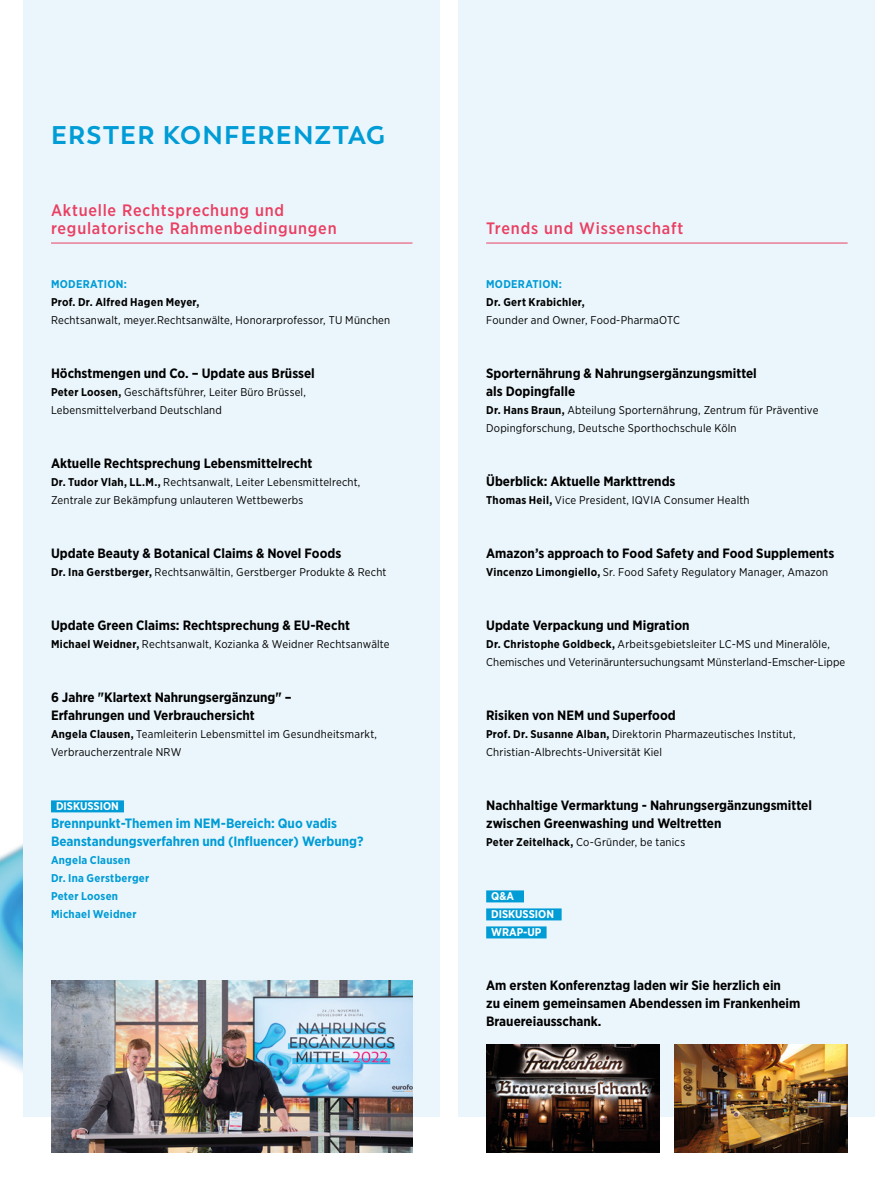
<style>
.page{position:relative;width:893px;height:1191px;background:#fff}
.page>*{position:absolute;margin:0;border:0;box-sizing:border-box;transform-origin:0 0}
.t1{font:700 25.5px "Trenda";letter-spacing:.05em;color:#009cd6}
.t2{font:500 16.5px/18px "Gotham Narrow";letter-spacing:.045em;color:#e93f62}
.t3{font:700 13.5px/18px "Gotham Narrow";color:#000}
.t4{font:700 13.5px/18px "Gotham Narrow";color:#009cd6}
.t5{font:11.25px/18px "Gotham Narrow";letter-spacing:.015em;color:#000}
.t6{font:700 11.25px/18px "Gotham Narrow";letter-spacing:.02em;color:#009cd6}
.t7{font:700 11.25px "Gotham Narrow";letter-spacing:.02em;color:#000}
.t8{font:700 11.25px/18px "Gotham Narrow";color:#fff}
.s1{font-weight:700}
</style>
<div class="page">
<img style="left:0;top:843px;width:27px;height:274px">
<div style="left:23px;top:0;width:417px;height:1116px;background:#ebf6fc"></div>
<div style="left:459px;top:0;width:416px;height:1116px;background:#ebf6fc"></div>
<img style="left:486px;top:1044px;width:174px;height:108px">
<img style="left:674px;top:1044px;width:174px;height:108px">
<hr style="left:51px;top:243px;width:361px;height:1px;background:#e93f62">
<div style="left:51px;top:800px;width:73px;height:12px;background:#009cd6"></div>
<hr style="left:486px;top:243px;width:362px;height:1px;background:#e93f62">
<div style="left:486px;top:890px;width:38px;height:12px;background:#009cd6"></div>
<div style="left:486px;top:908px;width:76px;height:12px;background:#009cd6"></div>
<div style="left:486px;top:926px;width:61px;height:12px;background:#009cd6"></div>
<img style="left:51px;top:981px;width:361px;height:171px">
<h1 class="t1" style="left:51px;top:119px;width:336px">ERSTER KONFERENZTAG</h1>
<h2 class="t2" style="left:51px;top:201px;width:287px">Aktuelle Rechtsprechung und regulatorische Rahmenbedingungen</h2>
<p class="t6" style="left:51px;top:275px;width:77px">MODERATION:</p>
<p class="t7" style="left:51px;top:295px;width:150px">Prof. Dr. Alfred Hagen Meyer,</p>
<p class="t5" style="left:51px;top:311px;width:341px">Rechtsanwalt, meyer.Rechtsanwälte, Honorarprofessor, TU München</p>
<p class="t3" style="left:51px;top:364px;width:265px">Höchstmengen und Co. – Update aus Brüssel</p>
<p class="t5" style="left:51px;top:383px;width:256px"><span class="s1">Peter Loosen,</span> Geschäftsführer, Leiter Büro Brüssel,<br>Lebensmittelverband Deutschland</p>
<p class="t3" style="left:51px;top:454px;width:263px">Aktuelle Rechtsprechung Lebensmittelrecht</p>
<p class="t5" style="left:51px;top:473px;width:311px"><span class="s1">Dr. Tudor Vlah, LL.M.,</span> Rechtsanwalt, Leiter Lebensmittelrecht,<br>Zentrale zur Bekämpfung unlauteren Wettbewerbs</p>
<p class="t3" style="left:51px;top:544px;width:292px">Update Beauty &amp; Botanical Claims &amp; Novel Foods</p>
<p class="t5" style="left:51px;top:563px;width:337px"><span class="s1">Dr. Ina Gerstberger,</span> Rechtsanwältin, Gerstberger Produkte &amp; Recht</p>
<p class="t3" style="left:51px;top:616px;width:300px">Update Green Claims: Rechtsprechung &amp; EU-Recht</p>
<p class="t5" style="left:51px;top:635px;width:340px"><span class="s1">Michael Weidner,</span> Rechtsanwalt, Kozianka &amp; Weidner Rechtsanwälte</p>
<p class="t3" style="left:51px;top:688px;width:242px">6 Jahre "Klartext Nahrungsergänzung" –<br>Erfahrungen und Verbrauchersicht</p>
<p class="t5" style="left:51px;top:725px;width:327px"><span class="s1">Angela Clausen,</span> Teamleiterin Lebensmittel im Gesundheitsmarkt,<br>Verbraucherzentrale NRW</p>
<p class="t8" style="left:56px;top:797px;width:64px">DISKUSSION</p>
<p class="t4" style="left:51px;top:814px;width:314px">Brennpunkt-Themen im NEM-Bereich: Quo vadis<br>Beanstandungsverfahren und (Influencer) Werbung?</p>
<p class="t6" style="left:51px;top:851px;width:100px">Angela Clausen<br>Dr. Ina Gerstberger<br>Peter Loosen<br>Michael Weidner</p>
<h2 class="t2" style="left:486px;top:219px;width:199px">Trends und Wissenschaft</h2>
<p class="t6" style="left:486px;top:275px;width:77px">MODERATION:</p>
<p class="t7" style="left:486px;top:295px;width:100px">Dr. Gert Krabichler,</p>
<p class="t5" style="left:486px;top:311px;width:195px">Founder and Owner, Food-PharmaOTC</p>
<p class="t3" style="left:486px;top:364px;width:272px">Sporternährung &amp; Nahrungsergänzungsmittel als Dopingfalle</p>
<p class="t5" style="left:486px;top:401px;width:334px"><span class="s1">Dr. Hans Braun,</span> Abteilung Sporternährung, Zentrum für Präventive<br>Dopingforschung, Deutsche Sporthochschule Köln</p>
<p class="t3" style="left:486px;top:472px;width:191px">Überblick: Aktuelle Markttrends</p>
<p class="t5" style="left:486px;top:491px;width:265px"><span class="s1">Thomas Heil,</span> Vice President, IQVIA Consumer Health</p>
<p class="t3" style="left:486px;top:544px;width:350px">Amazon’s approach to Food Safety and Food Supplements</p>
<p class="t5" style="left:486px;top:563px;width:344px"><span class="s1">Vincenzo Limongiello,</span> Sr. Food Safety Regulatory Manager, Amazon</p>
<p class="t3" style="left:486px;top:616px;width:205px">Update Verpackung und Migration</p>
<p class="t5" style="left:486px;top:635px;width:361px"><span class="s1">Dr. Christophe Goldbeck,</span> Arbeitsgebietsleiter LC-MS und Mineralöle,<br>Chemisches und Veterinäruntersuchungsamt Münsterland-Emscher-Lippe</p>
<p class="t3" style="left:486px;top:706px;width:191px">Risiken von NEM und Superfood</p>
<p class="t5" style="left:486px;top:725px;width:311px"><span class="s1">Prof. Dr. Susanne Alban,</span> Direktorin Pharmazeutisches Institut,<br>Christian-Albrechts-Universität Kiel</p>
<p class="t3" style="left:486px;top:796px;width:327px">Nachhaltige Vermarktung - Nahrungsergänzungsmittel zwischen Greenwashing und Weltretten</p>
<p class="t5" style="left:486px;top:833px;width:200px"><span class="s1">Peter Zeitelhack,</span> Co-Gründer, be tanics</p>
<p class="t8" style="left:491px;top:887px;width:64px">Q&amp;A<br>DISKUSSION<br>WRAP-UP</p>
<p class="t3" style="left:486px;top:976px;width:316px">Am ersten Konferenztag laden wir Sie herzlich ein<br>zu einem gemeinsamen Abendessen im Frankenheim<br>Brauereiausschank.</p>
</div>
